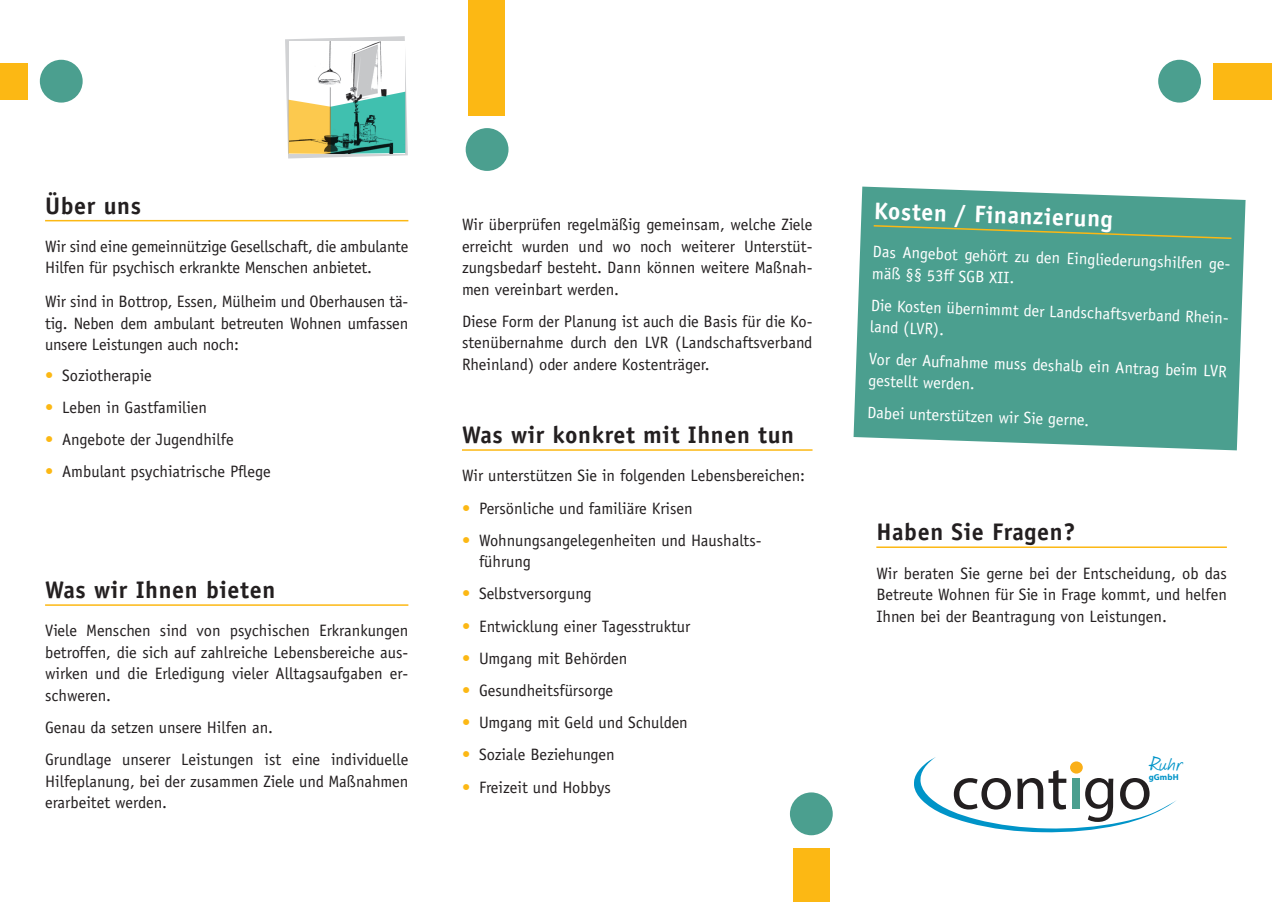
<style>
.page{position:relative;width:1272px;height:902px;background:#fff}
.page>*{position:absolute;margin:0;border:0;box-sizing:border-box;transform-origin:0 0}
.t1{font:62.4px "Myriad Pro";letter-spacing:-.005em;color:#231f20}
.t2{font:700 24px "Officina Sans";letter-spacing:.025em;color:#231f20}
.t3{font:700 24px "Officina Sans";color:#fff}
.t4{font:23.85px "Journal";color:#0094c8}
.t5{font:16.5px/21.5px "Officina Sans";color:#231f20;text-align:justify}
.t6{font:16.5px/21.5px "Officina Sans";color:#fff}
.t7{font:700 8.7px "Myriad Pro";letter-spacing:.01em;color:#0094c8}
.s1{color:#fcb814}
</style>
<div class="page">
<svg style="left:914px;top:757px;width:262px;height:75px"></svg>
<div style="left:1072px;top:778px;width:7px;height:31px;background:#4b9f8f"></div>
<div style="left:1070px;top:761px;width:12px;height:12px;background:#faaf18;border-radius:50%"></div>
<hr style="left:876px;top:546px;width:350px;height:2px;background:#fcb814">
<hr style="left:45px;top:220px;width:363px;height:1px;background:#fcb814">
<hr style="left:45px;top:604px;width:363px;height:1px;background:#fcb814">
<div style="left:0;top:63px;width:27px;height:37px;background:#fcb814"></div>
<div style="left:40px;top:60px;width:43px;height:43px;background:#4b9f8f;border-radius:50%"></div>
<div style="left:468px;top:0;width:37px;height:115px;background:#fcb814"></div>
<div style="left:465px;top:128px;width:43px;height:43px;background:#4b9f8f;border-radius:50%"></div>
<div style="left:792px;top:848px;width:37px;height:53px;background:#fcb814"></div>
<div style="left:790px;top:792px;width:42px;height:43px;background:#4b9f8f;border-radius:50%"></div>
<hr style="left:462px;top:449px;width:350px;height:1px;background:#fcb814">
<div style="left:1213px;top:63px;width:58px;height:37px;background:#fcb814"></div>
<div style="left:1158px;top:60px;width:42px;height:43px;background:#4b9f8f;border-radius:50%"></div>
<svg style="left:285px;top:36px;width:123px;height:122px"></svg>
<svg style="left:853px;top:186px;width:392px;height:264px;background:#58a697"></svg>
<svg style="left:872px;top:224px;width:360px;height:16px;background:#5ba183"></svg>
<h2 class="t2" style="left:45px;top:190px;width:97px">Über uns</h2>
<p class="t5" style="left:45px;top:236px;width:365px">Wir sind eine gemeinnützige Gesellschaft, die ambulante<br>Hilfen für psychisch erkrankte Menschen anbietet.</p>
<p class="t5" style="left:45px;top:291px;width:365px">Wir sind in Bottrop, Essen, Mülheim und Oberhausen tä&shy;tig. Neben dem ambulant betreuten Wohnen umfassen unsere Leistungen auch noch:</p>
<p class="t5" style="left:45px;top:364px;width:108px"><span class="s1">•</span> Soziotherapie</p>
<p class="t5" style="left:45px;top:396px;width:163px"><span class="s1">•</span> Leben in Gastfamilien</p>
<p class="t5" style="left:45px;top:429px;width:190px"><span class="s1">•</span> Angebote der Jugendhilfe</p>
<p class="t5" style="left:45px;top:461px;width:227px"><span class="s1">•</span> Ambulant psychiatrische Pflege</p>
<h2 class="t2" style="left:45px;top:574px;width:232px">Was wir Ihnen bieten</h2>
<p class="t5" style="left:45px;top:620px;width:365px">Viele Menschen sind von psychischen Erkrankungen betroffen, die sich auf zahlreiche Lebensbereiche aus&shy;wirken und die Erledigung vieler Alltagsaufgaben er&shy;schweren.</p>
<p class="t5" style="left:45px;top:711px;width:365px;line-height:32.2px">Genau da setzen unsere Hilfen an.<br>Grundlage unserer Leistungen ist eine individuelle</p>
<p class="t5" style="left:45px;top:770px;width:365px">Hilfeplanung, bei der zusammen Ziele und Maßnahmen erarbeitet werden.</p>
<p class="t5" style="left:462px;top:214px;width:352px">Wir überprüfen regelmäßig gemeinsam, welche Ziele erreicht wurden und wo noch weiterer Unterstüt&shy;zungsbedarf besteht. Dann können weitere Maßnah&shy;men vereinbart werden.</p>
<p class="t5" style="left:462px;top:311px;width:352px">Diese Form der Planung ist auch die Basis für die Ko&shy;stenübernahme durch den LVR (Landschaftsverband Rheinland) oder andere Kostenträger.</p>
<h2 class="t2" style="left:462px;top:419px;width:333px">Was wir konkret mit Ihnen tun</h2>
<p class="t5" style="left:462px;top:465px;width:344px">Wir unterstützen Sie in folgenden Lebensbereichen:</p>
<p class="t5" style="left:462px;top:497px;width:232px"><span class="s1">•</span> Persönliche und familiäre Krisen</p>
<p class="t5" style="left:479px;top:529px;width:284px;text-indent:-17px"><span class="s1">•</span> Wohnungsangelegenheiten und Haushalts&shy;führung</p>
<p class="t5" style="left:462px;top:583px;width:131px"><span class="s1">•</span> Selbstversorgung</p>
<p class="t5" style="left:462px;top:615px;width:230px"><span class="s1">•</span> Entwicklung einer Tagesstruktur</p>
<p class="t5" style="left:462px;top:647px;width:167px"><span class="s1">•</span> Umgang mit Behörden</p>
<p class="t5" style="left:462px;top:679px;width:153px"><span class="s1">•</span> Gesundheitsfürsorge</p>
<p class="t5" style="left:462px;top:711px;width:227px"><span class="s1">•</span> Umgang mit Geld und Schulden</p>
<p class="t5" style="left:462px;top:744px;width:154px"><span class="s1">•</span> Soziale Beziehungen</p>
<p class="t5" style="left:462px;top:776px;width:150px"><span class="s1">•</span> Freizeit und Hobbys</p>
<h2 class="t3" style="left:874px;top:195px;width:240px;rotate:2deg">Kosten / Finanzierung</h2>
<p class="t6" style="left:873px;top:241px;width:362px;rotate:2deg">Das Angebot gehört zu den Eingliederungshilfen ge&shy;mäß §§ 53ff SGB XII.</p>
<p class="t6" style="left:871px;top:294px;width:362px;rotate:2deg">Die Kosten übernimmt der Landschaftsverband Rhein&shy;land (LVR).</p>
<p class="t6" style="left:869px;top:348px;width:359px;rotate:2deg">Vor der Aufnahme muss deshalb ein Antrag beim LVR gestellt werden.</p>
<p class="t6" style="left:867px;top:401px;width:223px;rotate:2deg">Dabei unterstützen wir Sie gerne.</p>
<h2 class="t2" style="left:876px;top:517px;width:200px">Haben Sie Fragen?</h2>
<p class="t5" style="left:876px;top:562px;width:352px">Wir beraten Sie gerne bei der Entscheidung, ob das Betreute Wohnen für Sie in Frage kommt, und helfen Ihnen bei der Beantragung von Leistungen.</p>
<h3 class="t4" style="left:1149px;top:747px;width:35px">Ruhr</h3>
<p class="t7" style="left:1148px;top:771px;width:31px">gGmbH</p>
<h1 class="t1" style="left:951px;top:749px;width:202px">cont go</h1>
</div>
